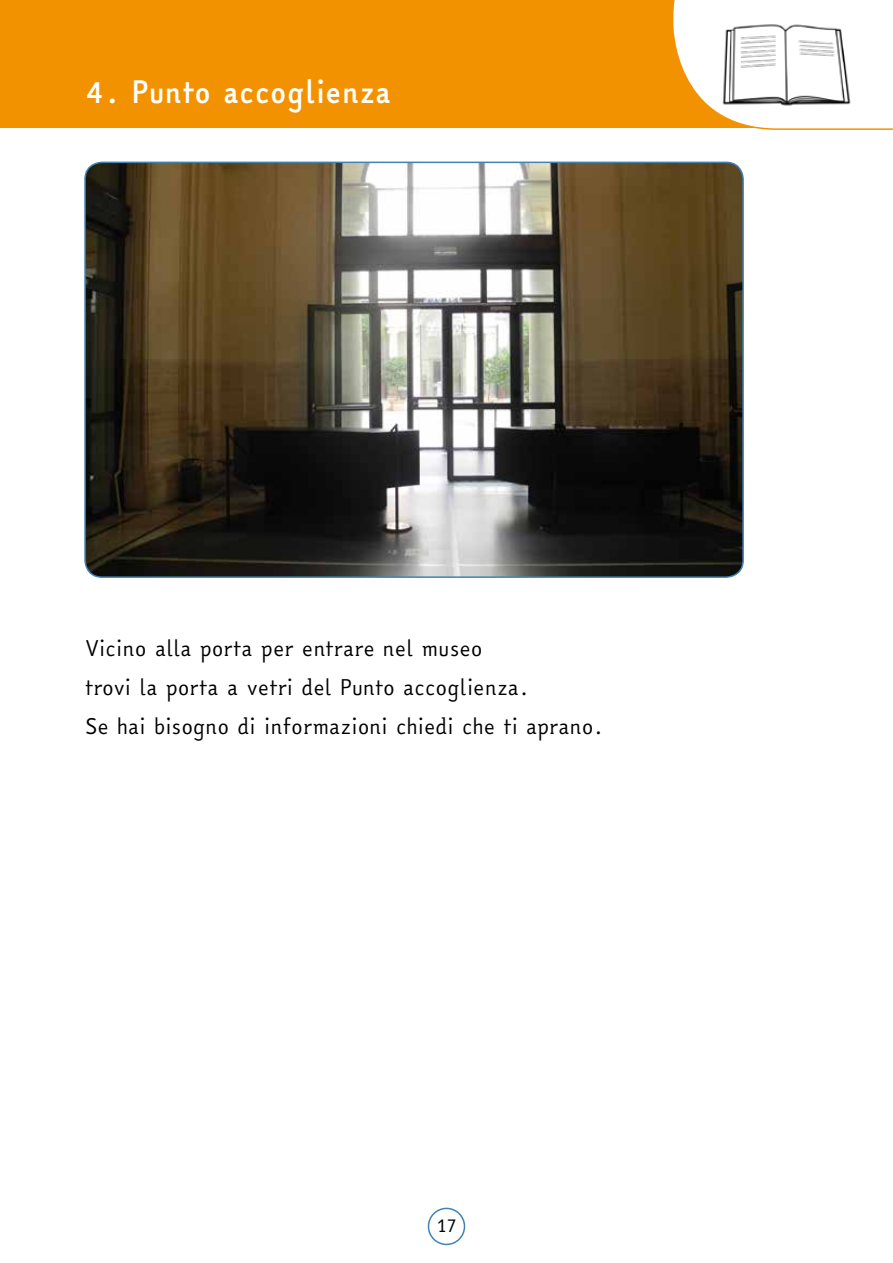
<style>
.page{position:relative;width:893px;height:1263px;background:#fff}
.page>*{position:absolute;margin:0;border:0;box-sizing:border-box;transform-origin:0 0}
.t1{font:700 30px "Easy Reading";letter-spacing:-.005em;color:#fff}
.t2{font:21px/39px "Easy Reading";color:#000}
.t3{font:18px "Easy Reading";color:#000}
</style>
<div class="page">
<div style="left:428px;top:1208px;width:37px;height:37px;border:2px solid #4183b2;border-radius:50%"></div>
<div style="left:0;top:0;width:893px;height:128px;background:#f39200"></div>
<svg style="left:673px;top:0;width:220px;height:130px"></svg>
<img style="left:716px;top:21px;width:140px;height:88px">
<img style="left:85px;top:162px;width:658px;height:415px">
<div style="left:84px;top:162px;width:660px;height:416px;border:2px solid #4183b2;border-radius:17px"></div>
<h1 class="t1" style="left:85px;top:71px;width:308px">4. Punto accoglienza</h1>
<p class="t2" style="left:85px;top:629px;width:520px">Vicino alla porta per entrare nel museo<br>trovi la porta a vetri del Punto accoglienza.<br>Se hai bisogno di informazioni chiedi che ti aprano.</p>
<p class="t3" style="left:437px;top:1212px;width:21px">17</p>
</div>
